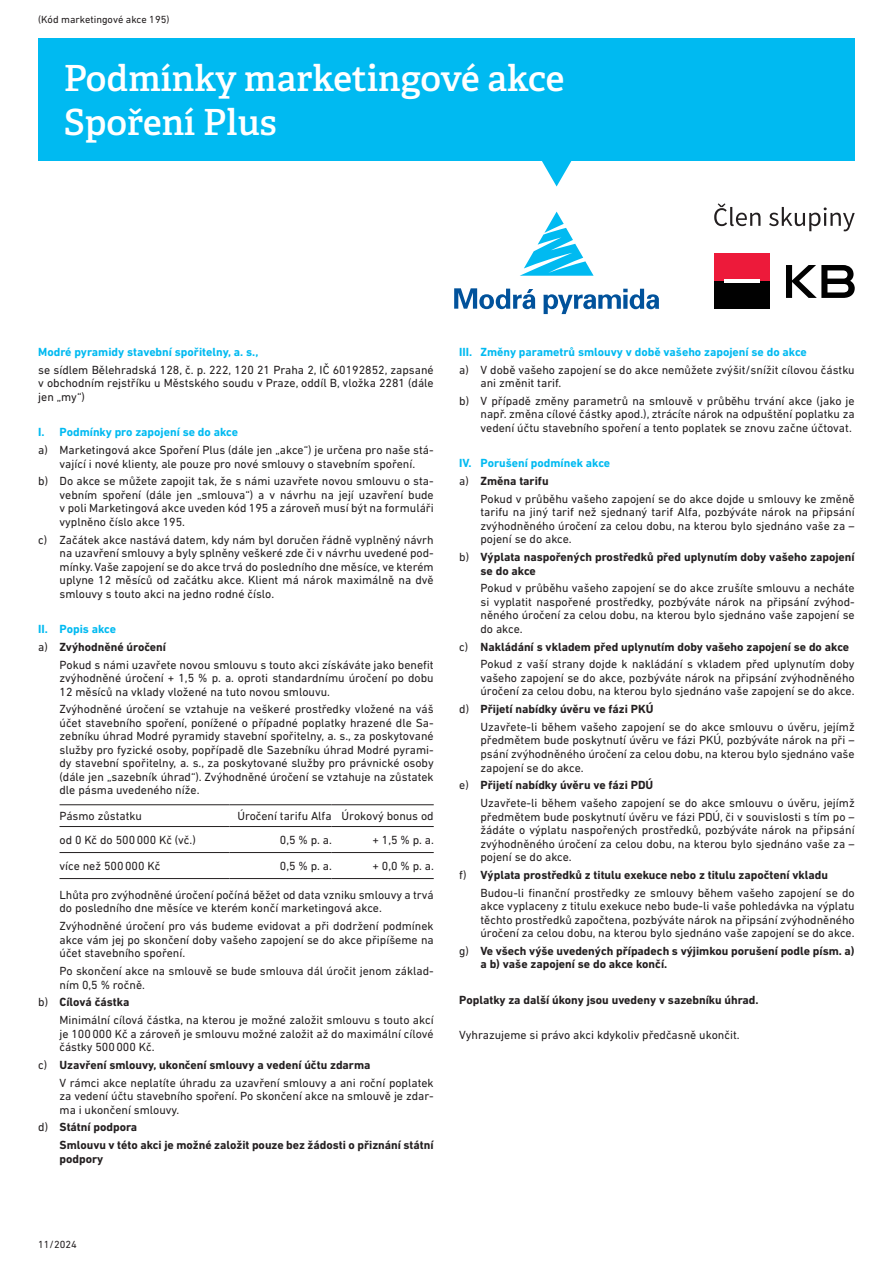
<style>
.page{position:relative;width:893px;height:1263px;background:#fff}
.page>*{position:absolute;margin:0;border:0;box-sizing:border-box;transform-origin:0 0}
.t1{font:600 36px/44.5px "Adelle";color:#fff}
.t2{font:12px/13.5px "DIN Next LT Pro";color:#231f20}
.t3{font:700 12px/13.5px "DIN Next LT Pro";color:#231f20}
.t4{font:700 12px/17.7px "DIN Next LT Pro";color:#00baf1}
.t5{font:10.5px "DIN Next LT Pro";color:#231f20}
.s1{font-weight:400}
.s2{font-weight:700}
.s3{font-weight:400;color:#231f20}
.s4{color:#231f20}
</style>
<div class="page">
<div style="left:38px;top:38px;width:817px;height:123px;background:#00baf1"></div>
<hr style="left:60px;top:804px;width:170px;height:1px;background:#231f20">
<hr style="left:230px;top:804px;width:102px;height:1px;background:#231f20">
<hr style="left:332px;top:804px;width:102px;height:1px;background:#231f20">
<hr style="left:60px;top:826px;width:170px;height:1px;background:#231f20">
<hr style="left:230px;top:826px;width:102px;height:1px;background:#231f20">
<hr style="left:332px;top:826px;width:102px;height:1px;background:#231f20">
<hr style="left:60px;top:852px;width:170px;height:1px;background:#231f20">
<hr style="left:230px;top:852px;width:102px;height:1px;background:#231f20">
<hr style="left:332px;top:852px;width:102px;height:1px;background:#231f20">
<hr style="left:60px;top:878px;width:170px;height:1px;background:#231f20">
<hr style="left:230px;top:878px;width:102px;height:1px;background:#231f20">
<hr style="left:332px;top:878px;width:102px;height:1px;background:#231f20">
<svg style="left:542px;top:161px;width:29px;height:25px"></svg>
<div style="left:714px;top:254px;width:55px;height:28px;background:#ed1a3a"></div>
<div style="left:714px;top:281px;width:55px;height:28px;background:#010101"></div>
<hr style="left:724px;top:280px;width:36px;height:3px;background:#fff">
<svg style="left:786px;top:265px;width:69px;height:33px"></svg>
<svg style="left:543px;top:289px;width:116px;height:25px"></svg>
<svg style="left:454px;top:288px;width:81px;height:21px"></svg>
<svg style="left:520px;top:212px;width:74px;height:64px"></svg>
<svg style="left:714px;top:203px;width:141px;height:28px"></svg>
<p class="t5" style="left:38px;top:13px;width:133px">(Kód marketingové akce 195)</p>
<h1 class="t1" style="left:64px;top:56px;width:502px">Podmínky marketingové akce<br>Spoření Plus</h1>
<p class="t4" style="left:38px;top:343px;width:222px">Modré pyramidy stavební spořitelny, a. s.,</p>
<p class="t2" style="left:38px;top:363px;width:397px;text-align:justify">se sídlem Bělehradská 128, č. p. 222, 120 21 Praha 2, IČ 60192852, zapsané v obchodním rejstříku u Městského soudu v Praze, oddíl B, vložka 2281 (dále jen „my“)</p>
<p class="t4" style="left:38px;top:423px;width:201px">I. Podmínky pro zapojení se do akce</p>
<p class="t2" style="left:38px;top:443px;width:397px;text-align:center">a) Marketingová akce Spoření Plus (dále jen „akce“) je určena pro naše stá&shy;vající i nové klienty, ale pouze pro nové smlouvy o stavebním spoření.</p>
<p class="t2" style="left:60px;top:474px;width:376px;text-align:justify;text-indent:-21px">b) Do akce se můžete zapojit tak, že s námi uzavřete novou smlouvu o sta&shy;vebním spoření (dále jen „smlouva“) a v návrhu na její uzavření bude v poli Marketingová akce uveden kód 195 a zároveň musí být na formuláři vyplněno číslo akce 195.</p>
<p class="t2" style="left:60px;top:532px;width:376px;text-align:justify;text-indent:-21px">c) Začátek akce nastává datem, kdy nám byl doručen řádně vyplněný návrh na uzavření smlouvy a byly splněny veškeré zde či v návrhu uvedené pod&shy;mínky. Vaše zapojení se do akce trvá do posledního dne měsíce, ve kterém uplyne 12 měsíců od začátku akce. Klient má nárok maximálně na dvě smlouvy s touto akci na jedno rodné číslo.</p>
<p class="t4" style="left:38px;top:620px;width:79px">II. Popis akce</p>
<p class="t3" style="left:38px;top:640px;width:129px"><span class="s1">a)</span> Zvýhodněné úročení</p>
<p class="t2" style="left:60px;top:657px;width:376px">Pokud s námi uzavřete novou smlouvu s touto akci získáváte jako benefit</p>
<p class="t2" style="left:60px;top:671px;width:376px">zvýhodněné úročení + 1,5 % p. a. oproti standardnímu úročení po dobu<br>12 měsíců na vklady vložené na tuto novou smlouvu.</p>
<p class="t2" style="left:60px;top:702px;width:376px;text-align:justify">Zvýhodněné úročení se vztahuje na veškeré prostředky vložené na váš účet stavebního spoření, ponížené o případné poplatky hrazené dle Sa&shy;zebníku úhrad Modré pyramidy stavební spořitelny, a. s., za poskytované služby pro fyzické osoby, popřípadě dle Sazebníku úhrad Modré pyrami&shy;dy stavební spořitelny, a. s., za poskytované služby pro právnické osoby (dále jen „sazebník úhrad“). Zvýhodněné úročení se vztahuje na zůstatek dle pásma uvedeného níže.</p>
<p class="t2" style="left:60px;top:809px;width:84px">Pásmo zůstatku</p>
<p class="t2" style="left:237px;top:809px;width:198px">Úročení tarifu Alfa Úrokový bonus od</p>
<p class="t2" style="left:60px;top:833px;width:138px">od 0 Kč do 500000 Kč (vč.)</p>
<p class="t2" style="left:280px;top:833px;width:54px">0,5 % p. a.</p>
<p class="t2" style="left:372px;top:833px;width:63px">+ 1,5 % p. a.</p>
<p class="t2" style="left:60px;top:859px;width:102px">více než 500000 Kč</p>
<p class="t2" style="left:280px;top:859px;width:54px">0,5 % p. a.</p>
<p class="t2" style="left:372px;top:859px;width:63px">+ 0,0 % p. a.</p>
<p class="t2" style="left:60px;top:888px;width:376px">Lhůta pro zvýhodněné úročení počíná běžet od data vzniku smlouvy a trvá do posledního dne měsíce ve kterém končí marketingová akce.</p>
<p class="t2" style="left:60px;top:919px;width:376px;text-align:justify">Zvýhodněné úročení pro vás budeme evidovat a při dodržení podmínek akce vám jej po skončení doby vašeho zapojení se do akce připíšeme na účet stavebního spoření.</p>
<p class="t2" style="left:60px;top:964px;width:376px">Po skončení akce na smlouvě se bude smlouva dál úročit jenom základ&shy;ním 0,5 % ročně.</p>
<p class="t2" style="left:60px;top:993px;width:376px;line-height:17.7px;text-indent:-21px">b) <span class="s2">Cílová částka<br></span>Minimální cílová částka, na kterou je možné založit smlouvu s touto akcí</p>
<p class="t2" style="left:60px;top:1026px;width:376px">je 100000 Kč a zároveň je smlouvu možné založit až do maximální cílové částky 500000 Kč.</p>
<p class="t2" style="left:60px;top:1056px;width:376px;line-height:17.7px;text-indent:-21px">c) <span class="s2">Uzavření smlouvy, ukončení smlouvy a vedení účtu zdarma<br></span>V rámci akce neplatíte úhradu za uzavření smlouvy a ani roční poplatek</p>
<p class="t2" style="left:60px;top:1089px;width:376px">za vedení účtu stavebního spoření. Po skončení akce na smlouvě je zdar&shy;ma i ukončení smlouvy.</p>
<p class="t3" style="left:60px;top:1118px;width:376px;line-height:17.7px;text-indent:-21px"><span class="s1">d)</span> Státní podpora<br>Smlouvu v této akci je možné založit pouze bez žádosti o přiznání státní</p>
<p class="t3" style="left:60px;top:1151px;width:45px">podpory</p>
<p class="t4" style="left:459px;top:343px;width:349px">III. Změny parametrů smlouvy v době vašeho zapojení se do akce</p>
<p class="t2" style="left:480px;top:363px;width:376px;text-indent:-21px">a) V době vašeho zapojení se do akce nemůžete zvýšit/snížit cílovou částku ani změnit tarif.</p>
<p class="t2" style="left:480px;top:394px;width:376px;text-align:justify;text-indent:-21px">b) V případě změny parametrů na smlouvě v průběhu trvání akce (jako je např. změna cílové částky apod.), ztrácíte nárok na odpuštění poplatku za vedení účtu stavebního spoření a tento poplatek se znovu začne účtovat.</p>
<p class="t4" style="left:459px;top:454px;width:152px">IV. Porušení podmínek akce <span class="s3">a)</span> <span class="s4">Změna tarifu</span></p>
<p class="t2" style="left:480px;top:492px;width:376px;text-align:justify">Pokud v průběhu vašeho zapojení se do akce dojde u smlouvy ke změně tarifu na jiný tarif než sjednaný tarif Alfa, pozbýváte nárok na připsání zvýhodněného úročení za celou dobu, na kterou bylo sjednáno vaše za – pojení se do akce.</p>
<p class="t3" style="left:480px;top:550px;width:376px;text-indent:-21px"><span class="s1">b)</span> Výplata naspořených prostředků před uplynutím doby vašeho zapojení se do akce</p>
<p class="t2" style="left:480px;top:581px;width:376px;text-align:justify">Pokud v průběhu vašeho zapojení se do akce zrušíte smlouvu a necháte si vyplatit naspořené prostředky, pozbýváte nárok na připsání zvýhod&shy;něného úročení za celou dobu, na kterou bylo sjednáno vaše zapojení se do akce.</p>
<p class="t2" style="left:480px;top:638px;width:376px;line-height:17.7px;text-indent:-21px">c) <span class="s2">Nakládání s vkladem před uplynutím doby vašeho zapojení se do akce<br></span>Pokud z vaší strany dojde k nakládání s vkladem před uplynutím doby</p>
<p class="t2" style="left:480px;top:671px;width:376px">vašeho zapojení se do akce, pozbýváte nárok na připsání zvýhodněného úročení za celou dobu, na kterou bylo sjednáno vaše zapojení se do akce.</p>
<p class="t2" style="left:480px;top:700px;width:376px;line-height:17.7px;text-indent:-21px">d) <span class="s2">Přijetí nabídky úvěru ve fázi PKÚ<br></span>Uzavřete-li během vašeho zapojení se do akce smlouvu o úvěru, jejímž</p>
<p class="t2" style="left:480px;top:733px;width:376px;text-align:justify">předmětem bude poskytnutí úvěru ve fázi PKÚ, pozbýváte nárok na při – psání zvýhodněného úročení za celou dobu, na kterou bylo sjednáno vaše zapojení se do akce.</p>
<p class="t2" style="left:480px;top:776px;width:376px;line-height:17.7px;text-indent:-21px">e) <span class="s2">Přijetí nabídky úvěru ve fázi PDÚ<br></span>Uzavřete-li během vašeho zapojení se do akce smlouvu o úvěru, jejímž</p>
<p class="t2" style="left:480px;top:809px;width:376px;text-align:justify">předmětem bude poskytnutí úvěru ve fázi PDÚ, či v souvislosti s tím po – žádáte o výplatu naspořených prostředků, pozbýváte nárok na připsání zvýhodněného úročení za celou dobu, na kterou bylo sjednáno vaše za – pojení se do akce.</p>
<p class="t2" style="left:480px;top:866px;width:376px;line-height:17.7px;text-indent:-21px">f) <span class="s2">Výplata prostředků z titulu exekuce nebo z titulu započtení vkladu<br></span>Budou-li finanční prostředky ze smlouvy během vašeho zapojení se do</p>
<p class="t2" style="left:480px;top:899px;width:376px;text-align:justify">akce vyplaceny z titulu exekuce nebo bude-li vaše pohledávka na výplatu těchto prostředků započtena, pozbýváte nárok na připsání zvýhodněného úročení za celou dobu, na kterou bylo sjednáno vaše zapojení se do akce.</p>
<p class="t3" style="left:480px;top:944px;width:376px;text-indent:-21px"><span class="s1">g)</span> Ve všech výše uvedených případech s výjimkou porušení podle písm. a) a b) vaše zapojení se do akce končí.</p>
<p class="t3" style="left:459px;top:993px;width:301px">Poplatky za další úkony jsou uvedeny v sazebníku úhrad.</p>
<p class="t2" style="left:459px;top:1028px;width:282px">Vyhrazujeme si právo akci kdykoliv předčasně ukončit.</p>
<p class="t5" style="left:38px;top:1238px;width:40px">11/2024</p>
</div>
